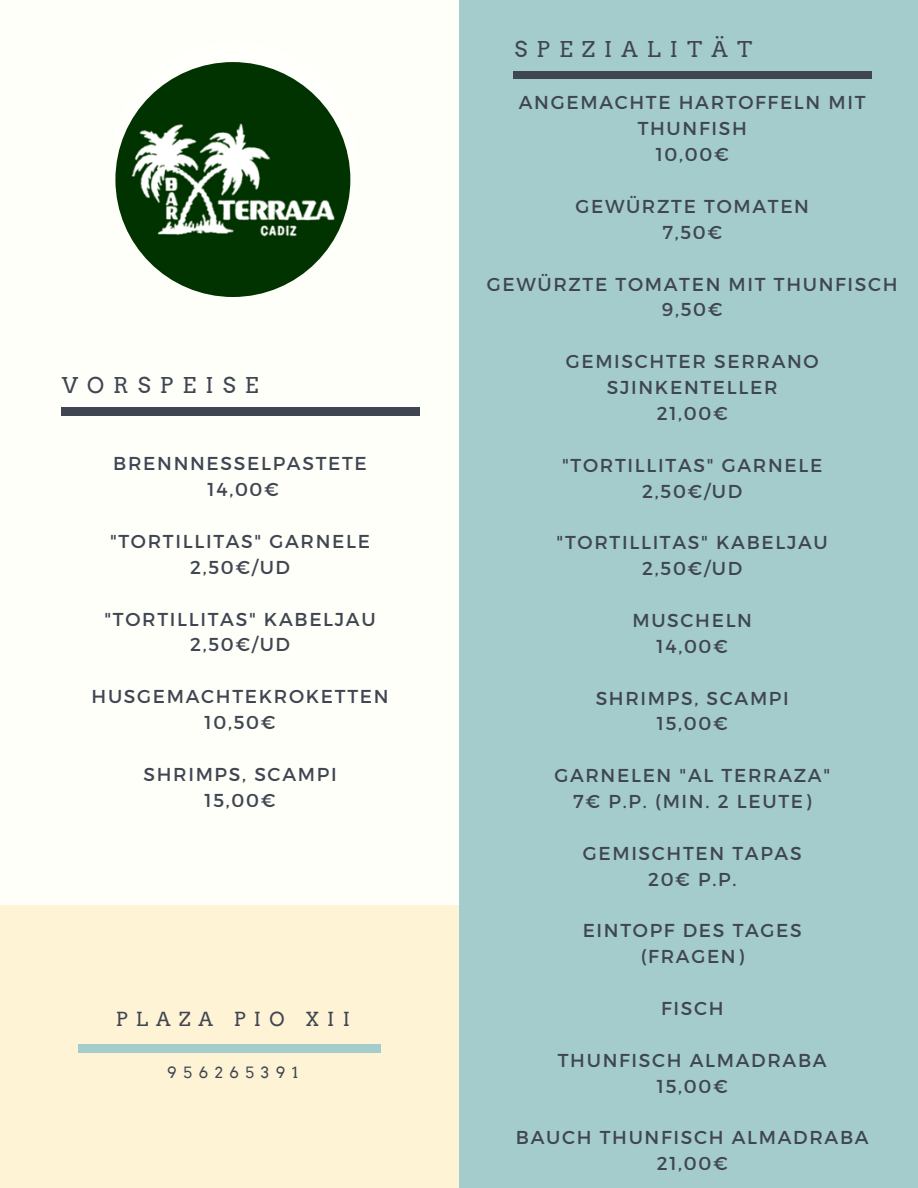
<style>
.page{position:relative;width:918px;height:1188px;background:#fff}
.page>*{position:absolute;margin:0;border:0;box-sizing:border-box;transform-origin:0 0}
.t1{font:21.75px "Arvo";letter-spacing:.42em;color:#3f4652}
.t2{font:19.35px "Arvo";letter-spacing:.42em;color:#3f4652}
.t3{font:18.75px/25.8px "Montserrat";letter-spacing:.09em;color:#3f4652;text-align:center}
.t4{font:15.6px "Arvo";letter-spacing:.42em;color:#3f4652}
</style>
<div class="page">
<div style="left:0;top:0;width:470px;height:1188px;background:#fffff9"></div>
<div style="left:460px;top:0;width:458px;height:1188px;background:#a5cccc"></div>
<div style="left:0;top:905px;width:459px;height:283px;background:#fff3d5"></div>
<svg style="left:116px;top:62px;width:235px;height:226px"></svg>
<div style="left:61px;top:407px;width:358px;height:8px;background:#3f4652"></div>
<div style="left:513px;top:71px;width:359px;height:8px;background:#3f4652"></div>
<div style="left:79px;top:1044px;width:302px;height:8px;background:#a5cccc"></div>
<img style="left:115px;top:62px;width:235px;height:235px;border-radius:50%">
<p class="t1" style="left:62px;top:372px;width:198px">VORSPEISE</p>
<p class="t3" style="left:113px;top:450px;width:255px">BRENNNESSELPASTETE</p>
<p class="t3" style="left:208px;top:476px;width:73px">14,00€</p>
<p class="t3" style="left:110px;top:527px;width:262px">"TORTILLITAS" GARNELE</p>
<p class="t3" style="left:190px;top:553px;width:102px">2,50€/UD</p>
<p class="t3" style="left:104px;top:605px;width:273px">"TORTILLITAS" KABELJAU</p>
<p class="t3" style="left:190px;top:631px;width:102px">2,50€/UD</p>
<p class="t3" style="left:92px;top:683px;width:299px">HUSGEMACHTEKROKETTEN</p>
<p class="t3" style="left:205px;top:708px;width:72px">10,50€</p>
<p class="t3" style="left:143px;top:760px;width:195px">SHRIMPS, SCAMPI</p>
<p class="t3" style="left:205px;top:786px;width:72px">15,00€</p>
<p class="t2" style="left:116px;top:1008px;width:236px">PLAZA PIO XII</p>
<p class="t4" style="left:167px;top:1063px;width:133px">956265391</p>
<p class="t1" style="left:514px;top:36px;width:239px">SPEZIALITÄT</p>
<p class="t3" style="left:519px;top:89px;width:348px">ANGEMACHTE HARTOFFELN MIT<br>THUNFISH</p>
<p class="t3" style="left:656px;top:141px;width:75px">10,00€</p>
<p class="t3" style="left:575px;top:192px;width:235px">GEWÜRZTE TOMATEN</p>
<p class="t3" style="left:662px;top:218px;width:61px">7,50€</p>
<p class="t3" style="left:487px;top:270px;width:412px">GEWÜRZTE TOMATEN MIT THUNFISCH</p>
<p class="t3" style="left:662px;top:296px;width:62px">9,50€</p>
<p class="t3" style="left:566px;top:348px;width:255px">GEMISCHTER SERRANO<br>SJINKENTELLER</p>
<p class="t3" style="left:657px;top:399px;width:73px">21,00€</p>
<p class="t3" style="left:562px;top:451px;width:262px">"TORTILLITAS" GARNELE</p>
<p class="t3" style="left:642px;top:477px;width:102px">2,50€/UD</p>
<p class="t3" style="left:557px;top:529px;width:273px">"TORTILLITAS" KABELJAU</p>
<p class="t3" style="left:642px;top:555px;width:102px">2,50€/UD</p>
<p class="t3" style="left:632px;top:606px;width:121px">MUSCHELN</p>
<p class="t3" style="left:657px;top:632px;width:73px">14,00€</p>
<p class="t3" style="left:596px;top:684px;width:195px">SHRIMPS, SCAMPI</p>
<p class="t3" style="left:657px;top:710px;width:72px">15,00€</p>
<p class="t3" style="left:554px;top:762px;width:277px">GARNELEN "AL TERRAZA"</p>
<p class="t3" style="left:573px;top:788px;width:239px">7€ P.P. (MIN. 2 LEUTE)</p>
<p class="t3" style="left:583px;top:839px;width:220px">GEMISCHTEN TAPAS</p>
<p class="t3" style="left:648px;top:865px;width:90px">20€ P.P.</p>
<p class="t3" style="left:583px;top:917px;width:221px">EINTOPF DES TAGES</p>
<p class="t3" style="left:641px;top:943px;width:105px">(FRAGEN)</p>
<p class="t3" style="left:661px;top:995px;width:64px">FISCH</p>
<p class="t3" style="left:558px;top:1046px;width:270px">THUNFISCH ALMADRABA</p>
<p class="t3" style="left:657px;top:1072px;width:72px">15,00€</p>
<p class="t3" style="left:516px;top:1124px;width:354px">BAUCH THUNFISCH ALMADRABA</p>
<p class="t3" style="left:657px;top:1150px;width:73px">21,00€</p>
</div>
